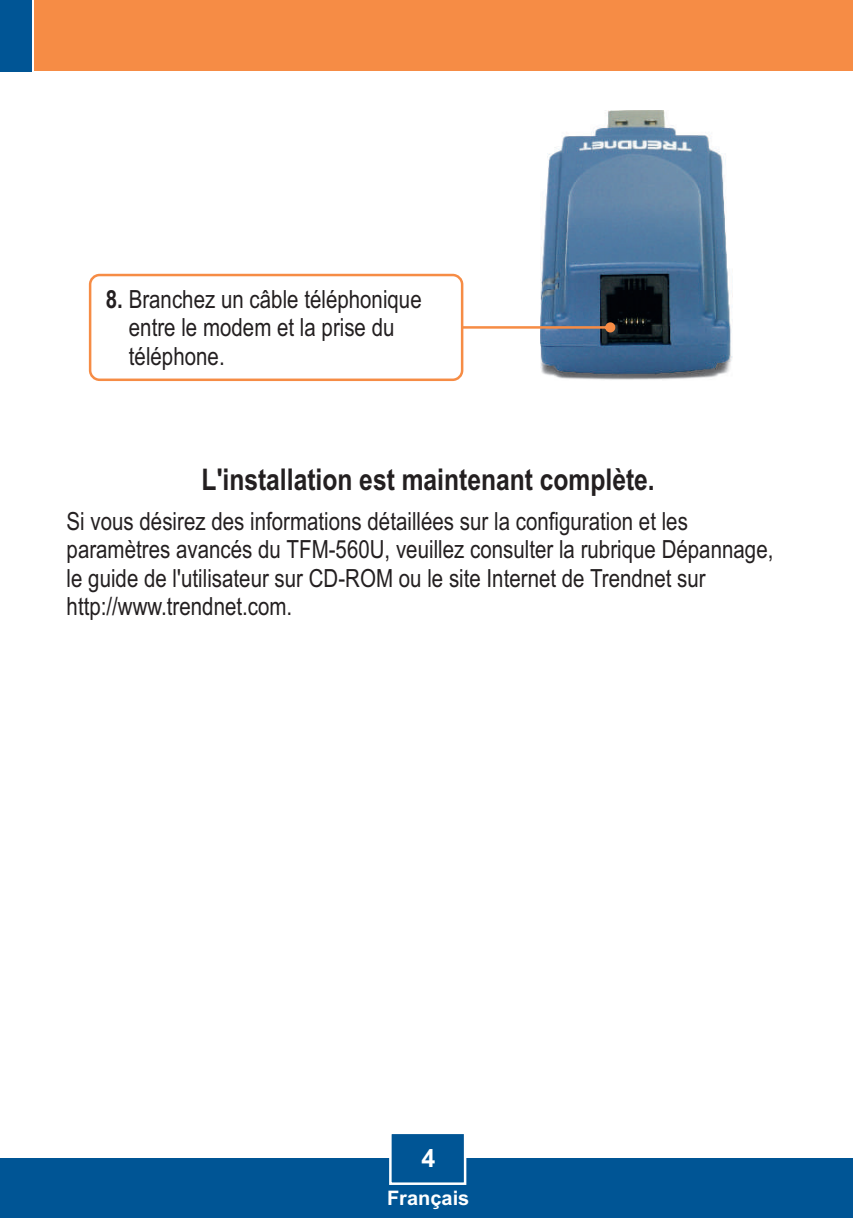
<style>
.page{position:relative;width:853px;height:1218px;background:#fff}
.page>*{position:absolute;margin:0;border:0;box-sizing:border-box;transform-origin:0 0}
.t1{font:700 30px "Arial Narrow";color:#231f20}
.t2{font:25px/28.2px "Arial Narrow";color:#231f20}
.t3{font:700 25px "Arial";color:#fff}
.t4{font:700 20px "Arial";color:#fff}
.s1{font-weight:700}
</style>
<div class="page">
<div style="left:0;top:1158px;width:852px;height:60px;background:#005595"></div>
<div style="left:35px;top:0;width:817px;height:71px;background:#f68c45"></div>
<div style="left:0;top:0;width:32px;height:71px;background:#005595"></div>
<svg style="left:389px;top:1134px;width:78px;height:51px"></svg>
<img style="left:540px;top:110px;width:192px;height:270px">
<svg style="left:463px;top:322px;width:152px;height:10px"></svg>
<div style="left:89px;top:274px;width:374px;height:107px;background:#fff;border:3px solid #f68c45;border-radius:9px"></div>
<p class="t2" style="left:129px;top:287px;width:294px;text-indent:-23px"><span class="s1">8.</span> Branchez un câble téléphonique entre le modem et la prise du téléphone.</p>
<p class="t1" style="left:202px;top:468px;width:454px">L'installation est maintenant complète.</p>
<p class="t2" style="left:67px;top:509px;width:708px">Si vous désirez des informations détaillées sur la configuration et les paramètres avancés du TFM-560U, veuillez consulter la rubrique Dépannage, le guide de l'utilisateur sur CD-ROM ou le site Internet de Trendnet sur http://www.trendnet.com.</p>
<p class="t3" style="left:421px;top:1148px;width:15px">4</p>
<p class="t4" style="left:387px;top:1190px;width:84px">Français</p>
</div>
